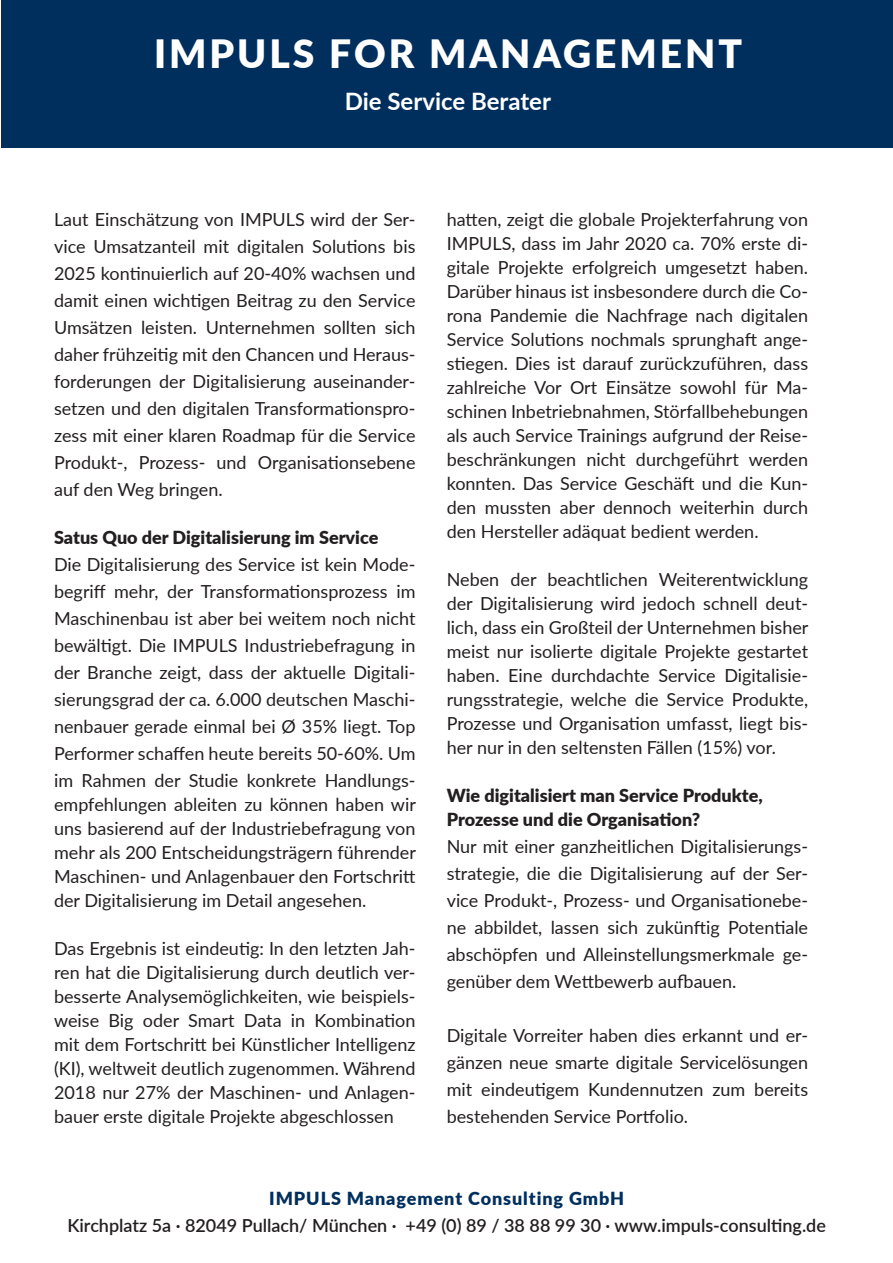
<style>
.page{position:relative;width:893px;height:1263px;background:#fff}
.page>*{position:absolute;margin:0;border:0;box-sizing:border-box;transform-origin:0 0}
.t1{font:900 39px "Lato";letter-spacing:.075em;color:#fff}
.t2{font:700 24px "Lato";color:#fff}
.t3{font:18px/24px "Lato";color:#231f20;text-align:justify}
.t4{font:900 18px "Lato";color:#231f20}
.t5{font:600 18px "Lato";color:#231f20}
.t6{font:900 18px "Lato";letter-spacing:.05em;color:#002f5e}
</style>
<div class="page">
<div style="left:1px;top:0;width:892px;height:148px;background:#002f5e"></div>
<p class="t1" style="left:154px;top:24px;width:590px">IMPULS FOR MANAGEMENT</p>
<p class="t2" style="left:345px;top:84px;width:208px">Die Service Berater</p>
<p class="t3" style="left:54px;top:205px;width:363px;line-height:27px">Laut Einschätzung von IMPULS wird der Ser&shy;vice Umsatzanteil mit digitalen Solutions bis 2025 kontinuierlich auf 20-40% wachsen und damit einen wichtigen Beitrag zu den Service Umsätzen leisten. Unternehmen sollten sich daher frühzeitig mit den Chancen und Heraus&shy;forderungen der Digitalisierung auseinander&shy;setzen und den digitalen Transformationspro&shy;zess mit einer klaren Roadmap für die Service Produkt-, Prozess- und Organisationsebene auf den Weg bringen.</p>
<p class="t4" style="left:54px;top:524px;width:326px">Satus Quo der Digitalisierung im Service</p>
<p class="t3" style="left:54px;top:550px;width:363px;line-height:27px">Die Digitalisierung des Service ist kein Mode&shy;begriff mehr, der Transformationsprozess im Maschinenbau ist aber bei weitem noch nicht bewältigt. Die IMPULS Industriebefragung in der Branche zeigt, dass der aktuelle Digitali&shy;sierungsgrad der ca. 6.000 deutschen Maschi&shy;nenbauer gerade einmal bei Ø 35% liegt. Top Performer schaffen heute bereits 50-60%. Um im Rahmen der Studie konkrete Handlungs-</p>
<p class="t3" style="left:54px;top:792px;width:363px">empfehlungen ableiten zu können haben wir uns basierend auf der Industriebefragung von mehr als 200 Entscheidungsträgern führender Maschinen- und Anlagenbauer den Fortschritt der Digitalisierung im Detail angesehen.</p>
<p class="t3" style="left:54px;top:936px;width:363px">Das Ergebnis ist eindeutig: In den letzten Jah&shy;ren hat die Digitalisierung durch deutlich ver&shy;besserte Analysemöglichkeiten, wie beispiels&shy;weise Big oder Smart Data in Kombination mit dem Fortschritt bei Künstlicher Intelligenz (KI), weltweit deutlich zugenommen. Während 2018 nur 27% der Maschinen- und Anlagen&shy;bauer erste digitale Projekte abgeschlossen</p>
<p class="t3" style="left:447px;top:207px;width:363px">hatten, zeigt die globale Projekterfahrung von IMPULS, dass im Jahr 2020 ca. 70% erste di&shy;gitale Projekte erfolgreich umgesetzt haben.<br>Darüber hinaus ist insbesondere durch die Co&shy;rona Pandemie die Nachfrage nach digitalen Service Solutions nochmals sprunghaft ange&shy;stiegen. Dies ist darauf zurückzuführen, dass zahlreiche Vor Ort Einsätze sowohl für Ma&shy;schinen Inbetriebnahmen, Störfallbehebungen als auch Service Trainings aufgrund der Reise&shy;beschränkungen nicht durchgeführt werden konnten. Das Service Geschäft und die Kun&shy;den mussten aber dennoch weiterhin durch den Hersteller adäquat bedient werden.</p>
<p class="t3" style="left:447px;top:567px;width:363px">Neben der beachtlichen Weiterentwicklung der Digitalisierung wird jedoch schnell deut&shy;lich, dass ein Großteil der Unternehmen bisher meist nur isolierte digitale Projekte gestartet haben. Eine durchdachte Service Digitalisie&shy;rungsstrategie, welche die Service Produkte, Prozesse und Organisation umfasst, liegt bis&shy;her nur in den seltensten Fällen (15%) vor.</p>
<p class="t4" style="left:447px;top:782px;width:318px">Wie digitalisiert man Service Produkte,</p>
<p class="t4" style="left:447px;top:806px;width:255px">Prozesse und die Organisation?</p>
<p class="t3" style="left:447px;top:832px;width:363px;line-height:27px">Nur mit einer ganzheitlichen Digitalisierungs&shy;strategie, die die Digitalisierung auf der Ser&shy;vice Produkt-, Prozess- und Organisationebe&shy;ne abbildet, lassen sich zukünftig Potentiale abschöpfen und Alleinstellungsmerkmale ge&shy;genüber dem Wettbewerb aufbauen.</p>
<p class="t3" style="left:447px;top:1021px;width:363px;line-height:27px">Digitale Vorreiter haben dies erkannt und er&shy;gänzen neue smarte digitale Servicelösungen mit eindeutigem Kundennutzen zum bereits bestehenden Service Portfolio.</p>
<p class="t6" style="left:269px;top:1185px;width:356px">IMPULS Management Consulting GmbH</p>
<p class="t5" style="left:67px;top:1212px;width:760px">Kirchplatz 5a · 82049 Pullach/ München · +49 (0) 89 / 38 88 99 30 · www.impuls-consulting.de</p>
</div>
